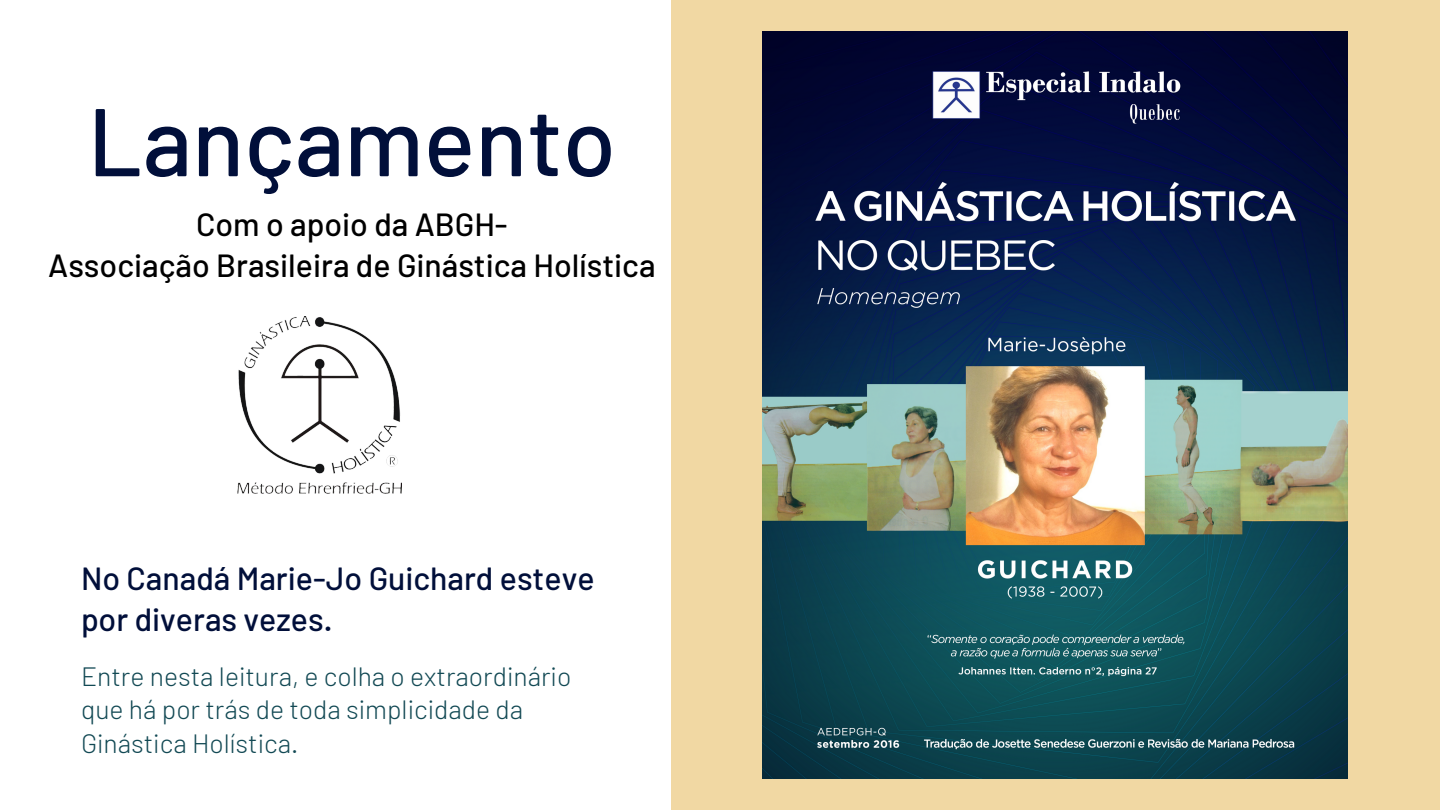
<style>
.page{position:relative;width:1440px;height:810px;background:#fff}
.page>*{position:absolute;margin:0;border:0;box-sizing:border-box;transform-origin:0 0}
.t1{font:500 96px "Barlow";color:#010f3a}
.t2{font:500 32px "Barlow";color:#000}
.t3{font:500 32px/41.2px "Barlow";color:#010f3a}
.t4{font:300 26.5px/33.8px "Barlow";color:#124954}
</style>
<div class="page">
<div style="left:671px;top:0;width:769px;height:810px;background:#f1d8a3"></div>
<img style="left:763px;top:31px;width:585px;height:747px">
<img style="left:237px;top:316px;width:165px;height:177px">
<p class="t1" style="left:88px;top:80px;width:530px">Lançamento</p>
<p class="t2" style="left:196px;top:204px;width:313px">Com o apoio da ABGH-</p>
<p class="t2" style="left:48px;top:245px;width:609px">Associação Brasileira de Ginástica Holística</p>
<p class="t3" style="left:81px;top:556px;width:515px">No Canadá Marie-Jo Guichard esteve por diveras vezes.</p>
<p class="t4" style="left:81px;top:658px;width:492px">Entre nesta leitura, e colha o extraordinário que há por trás de toda simplicidade da<br>Ginástica Holística.</p>
</div>
